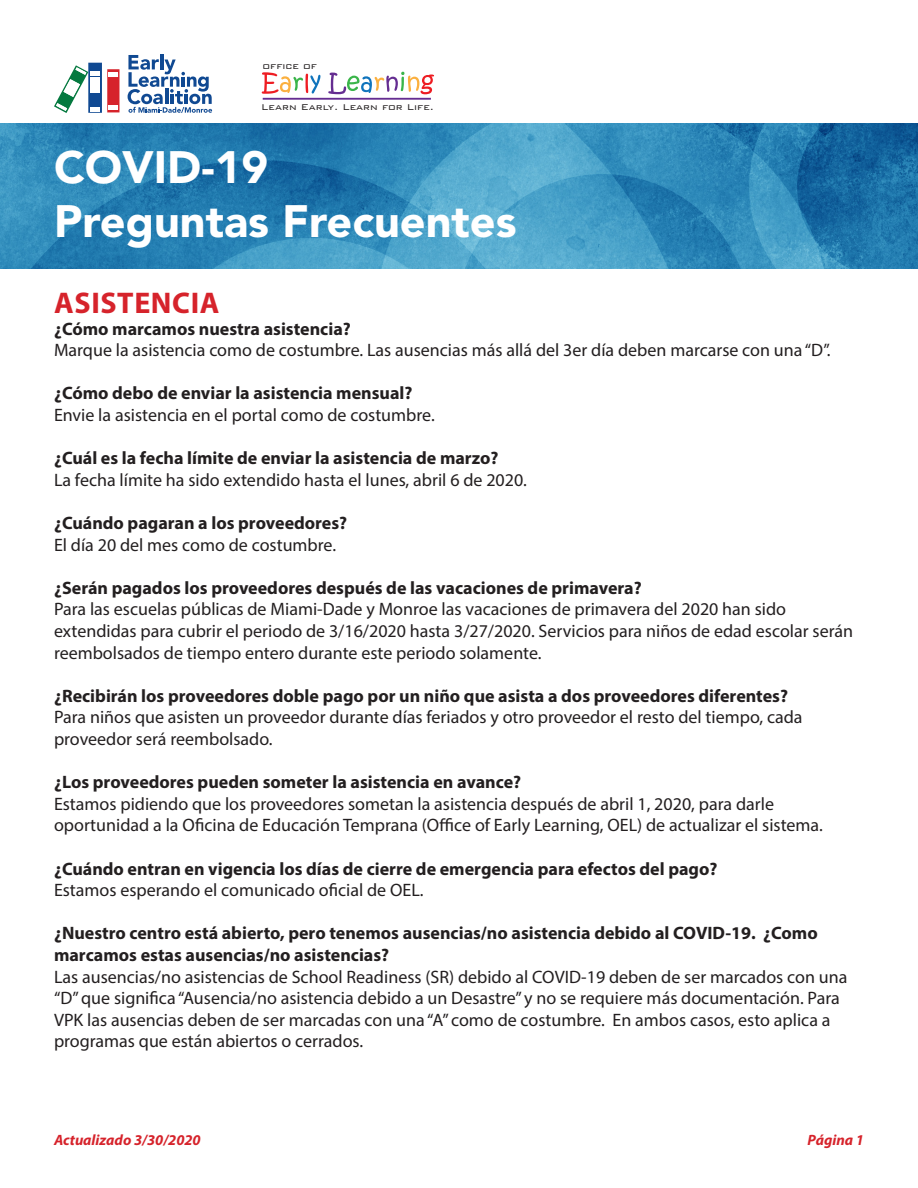
<style>
.page{position:relative;width:918px;height:1188px;background:#fff}
.page>*{position:absolute;margin:0;border:0;box-sizing:border-box;transform-origin:0 0}
.t1{font:900 45px "Avenir LT Std";color:#fff}
.t2{font:700 30px "Myriad Pro";letter-spacing:.02em;color:#d6232b}
.t3{font:18px/21.6px "Myriad Pro";color:#231f20}
.t4{font:700 18px/21.6px "Myriad Pro";color:#231f20}
.t5{font:italic 700 15px "Myriad Pro";color:#d6232b}
.t6{font:300 11.25px "Bank Gothic BT";color:#231f20}
</style>
<div class="page">
<img style="left:0;top:123px;width:918px;height:145px">
<hr style="left:160px;top:54px;width:3px;height:15px;background:#104992">
<svg style="left:128px;top:55px;width:84px;height:58px"></svg>
<svg style="left:54px;top:63px;width:65px;height:50px"></svg>
<svg style="left:262px;top:72px;width:58px;height:22px"></svg>
<svg style="left:328px;top:72px;width:106px;height:22px"></svg>
<hr style="left:263px;top:98px;width:168px;height:2px;background:#652d91">
<p class="t6" style="left:263px;top:60px;width:56px">office of</p>
<p class="t6" style="left:261px;top:101px;width:174px">Learn Early. Learn for Life.</p>
<p class="t1" style="left:54px;top:141px;width:216px">COVID-19</p>
<p class="t1" style="left:54px;top:195px;width:464px">Preguntas Frecuentes</p>
<p class="t2" style="left:54px;top:283px;width:167px">ASISTENCIA</p>
<p class="t4" style="left:54px;top:317px;width:298px">¿Cómo marcamos nuestra asistencia?</p>
<p class="t3" style="left:54px;top:339px;width:778px">Marque la asistencia como de costumbre. Las ausencias más allá del 3er día deben marcarse con una “D”.</p>
<p class="t4" style="left:54px;top:382px;width:360px">¿Cómo debo de enviar la asistencia mensual?</p>
<p class="t3" style="left:54px;top:404px;width:382px">Envie la asistencia en el portal como de costumbre.</p>
<p class="t4" style="left:54px;top:447px;width:446px">¿Cuál es la fecha límite de enviar la asistencia de marzo?</p>
<p class="t3" style="left:54px;top:469px;width:475px">La fecha límite ha sido extendido hasta el lunes, abril 6 de 2020.</p>
<p class="t4" style="left:54px;top:511px;width:295px">¿Cuándo pagaran a los proveedores?</p>
<p class="t3" style="left:54px;top:533px;width:284px">El día 20 del mes como de costumbre.</p>
<p class="t4" style="left:54px;top:576px;width:589px">¿Serán pagados los proveedores después de las vacaciones de primavera?</p>
<p class="t3" style="left:54px;top:598px;width:801px">Para las escuelas públicas de Miami-Dade y Monroe las vacaciones de primavera del 2020 han sido extendidas para cubrir el periodo de 3/16/2020 hasta 3/27/2020. Servicios para niños de edad escolar serán reembolsados de tiempo entero durante este periodo solamente.</p>
<p class="t4" style="left:54px;top:684px;width:736px">¿Recibirán los proveedores doble pago por un niño que asista a dos proveedores diferentes?</p>
<p class="t3" style="left:54px;top:706px;width:750px">Para niños que asisten un proveedor durante días feriados y otro proveedor el resto del tiempo, cada proveedor será reembolsado.</p>
<p class="t4" style="left:54px;top:771px;width:469px">¿Los proveedores pueden someter la asistencia en avance?</p>
<p class="t3" style="left:54px;top:793px;width:771px">Estamos pidiendo que los proveedores sometan la asistencia después de abril 1, 2020, para darle oportunidad a la Oficina de Educación Temprana (Office of Early Learning, OEL) de actualizar el sistema.</p>
<p class="t4" style="left:54px;top:857px;width:665px">¿Cuándo entran en vigencia los días de cierre de emergencia para efectos del pago?</p>
<p class="t3" style="left:54px;top:879px;width:371px">Estamos esperando el comunicado oficial de OEL.</p>
<p class="t4" style="left:54px;top:922px;width:765px">¿Nuestro centro está abierto, pero tenemos ausencias/no asistencia debido al COVID-19. ¿Como marcamos estas ausencias/no asistencias?</p>
<p class="t3" style="left:54px;top:965px;width:795px">Las ausencias/no asistencias de School Readiness (SR) debido al COVID-19 deben de ser marcados con una “D” que significa “Ausencia/no asistencia debido a un Desastre” y no se requiere más documentación. Para VPK las ausencias deben de ser marcadas con una “A” como de costumbre. En ambos casos, esto aplica a programas que están abiertos o cerrados.</p>
<p class="t5" style="left:54px;top:1130px;width:148px">Actualizado 3/30/2020</p>
<p class="t5" style="left:808px;top:1130px;width:58px">Página 1</p>
</div>
